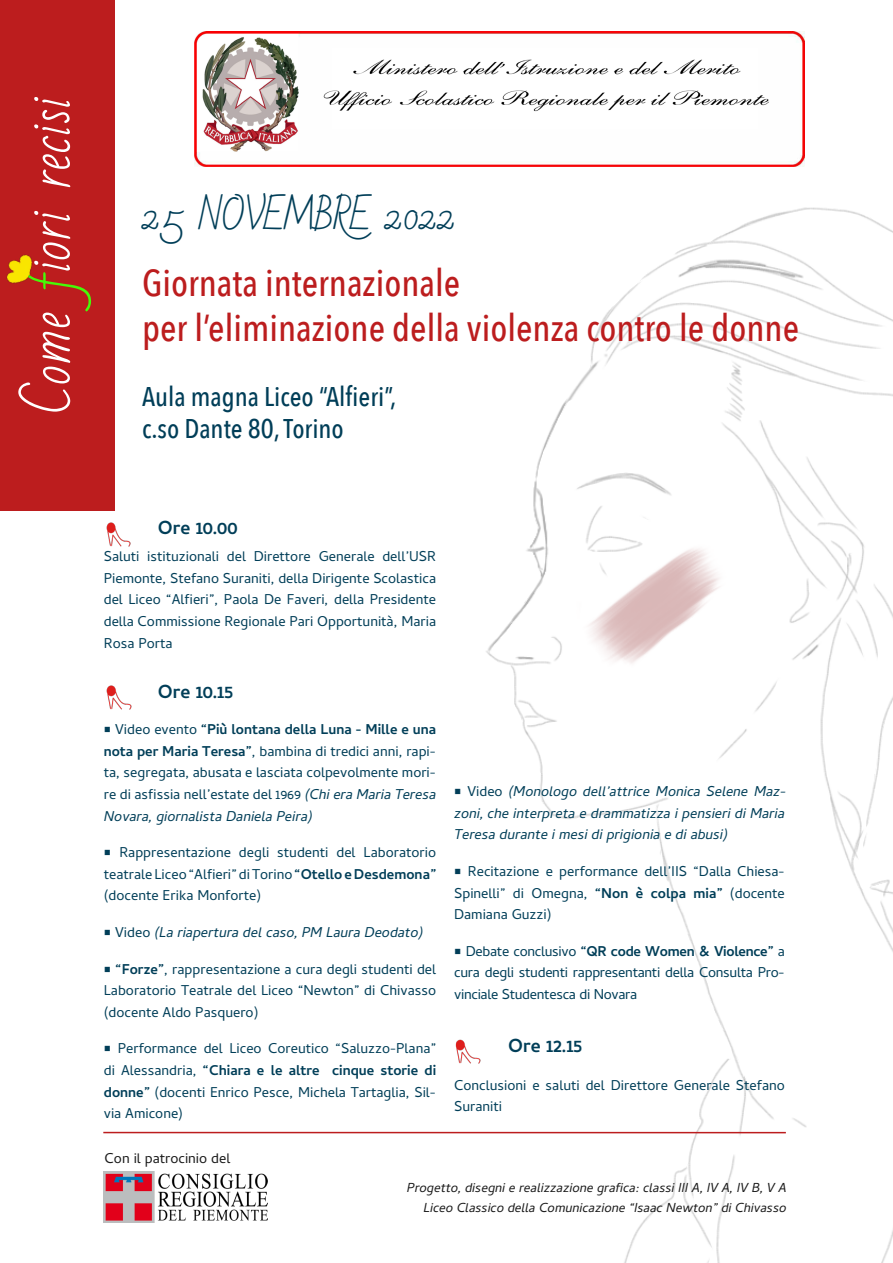
<style>
.page{position:relative;width:893px;height:1263px;background:#fff}
.page>*{position:absolute;margin:0;border:0;box-sizing:border-box;transform-origin:0 0}
.t1{font:52.5px "Bad Script";color:#fff}
.t2{font:500 37.5px "Avenir Next Condensed";color:#bc1d1e}
.t3{font:36px "Bad Script";color:#013e58}
.t4{font:500 27px "Avenir Next Condensed";color:#013e58}
.t5{font:700 24px "Cambay Devanagari";color:#013e58}
.t6{font:18px/21.6px "Cambay Devanagari";color:#013e58;text-align:justify}
.t7{font:italic 18px/21.6px "Cambay Devanagari";color:#013e58;text-align:justify}
.t8{font:18px "Cambay Devanagari";color:#1a1a1a}
.t9{font:italic 16.5px/19.8px "Cambay Devanagari";color:#1a1a1a;text-align:right}
.s1{color:#46f908}
.s2{font-family:"Minion Pro"}
.s3{font-weight:700}
.s4{font-style:italic}
.s5{font-family:"Minion Pro";font-style:normal}
.s6{font-style:normal}
</style>
<div class="page">
<img style="left:362px;top:31px;width:531px;height:1232px">
<div style="left:0;top:0;width:115px;height:510px;background:#bc1d1e"></div>
<img style="left:6px;top:254px;width:27px;height:30px">
<img style="left:107px;top:685px;width:25px;height:25px">
<img style="left:106px;top:522px;width:25px;height:25px">
<img style="left:455px;top:1033px;width:26px;height:32px">
<img style="left:104px;top:1172px;width:163px;height:50px">
<hr style="left:103px;top:1132px;width:683px;height:1px;background:#bc1d1e">
<img style="left:194px;top:31px;width:610px;height:136px">
<p class="t1" style="left:21px;top:413px;width:318px;rotate:-90deg">Come <span class="s1">f</span>iori recisi</p>
<p class="t3" style="left:142px;top:196px;width:315px">25 NOVEMBRE 2022</p>
<p class="t2" style="left:142px;top:260px;width:320px">Giornata internazionale</p>
<p class="t2" style="left:142px;top:305px;width:658px">per l’eliminazione della violenza contro le donne</p>
<p class="t4" style="left:142px;top:380px;width:256px">Aula magna Liceo “Alfieri”,</p>
<p class="t4" style="left:142px;top:412px;width:203px">c.so Dante 80, Torino</p>
<p class="t5" style="left:158px;top:511px;width:81px">Ore 10.00</p>
<p class="t6" style="left:104px;top:548px;width:334px">Saluti istituzionali del Direttore Generale dell’USR Piemonte, Stefano Suraniti, della Dirigente Scolastica del Liceo “Alfieri”, Paola De Faveri, della Presidente della Commissione Regionale Pari Opportunità, Maria Rosa Porta</p>
<p class="t5" style="left:158px;top:675px;width:77px">Ore 10.15</p>
<p class="t6" style="left:104px;top:721px;width:334px"><span class="s2">■</span> Video evento <span class="s3">“Più lontana della Luna - Mille e una nota per Maria Teresa”</span>, bambina di tredici anni, rapi&shy;ta, segregata, abusata e lasciata colpevolmente mori&shy;re di asfissia nell’estate del 1969 <span class="s4">(Chi era Maria Teresa Novara, giornalista Daniela Peira)</span></p>
<p class="t6" style="left:104px;top:844px;width:334px"><span class="s2">■</span> Rappresentazione degli studenti del Laboratorio teatrale Liceo “Alfieri” di Torino <span class="s3">“Otello e Desdemona” </span>(docente Erika Monforte)</p>
<p class="t7" style="left:104px;top:924px;width:321px"><span class="s5">■</span> <span class="s6">Video</span> (La riapertura del caso, PM Laura Deodato)</p>
<p class="t6" style="left:104px;top:960px;width:334px"><span class="s2">■</span> <span class="s3">“Forze”</span>, rappresentazione a cura degli studenti del Laboratorio Teatrale del Liceo “Newton” di Chivasso (docente Aldo Pasquero)</p>
<p class="t6" style="left:104px;top:1040px;width:334px"><span class="s2">■</span> Performance del Liceo Coreutico “Saluzzo-Plana” di Alessandria, <span class="s3">“Chiara e le altre cinque storie di donne”</span> (docenti Enrico Pesce, Michela Tartaglia, Sil&shy;via Amicone)</p>
<p class="t8" style="left:105px;top:1149px;width:127px">Con il patrocinio del</p>
<p class="t7" style="left:454px;top:783px;width:334px"><span class="s5">■</span> <span class="s6">Video</span> (Monologo dell’attrice Monica Selene Maz&shy;zoni, che interpreta e drammatizza i pensieri di Maria Teresa durante i mesi di prigionia e di abusi)</p>
<p class="t6" style="left:454px;top:863px;width:332px"><span class="s2">■</span> Recitazione e performance dell’IIS “Dalla Chiesa-Spinelli” di Omegna, <span class="s3">“Non è colpa mia”</span> (docente Damiana Guzzi)</p>
<p class="t6" style="left:454px;top:942px;width:332px"><span class="s2">■</span> Debate conclusivo <span class="s3">“QR code Women &amp; Violence”</span> a cura degli studenti rappresentanti della Consulta Pro&shy;vinciale Studentesca di Novara</p>
<p class="t5" style="left:508px;top:1029px;width:75px">Ore 12.15</p>
<p class="t6" style="left:454px;top:1077px;width:332px">Conclusioni e saluti del Direttore Generale Stefano<br>Suraniti</p>
<p class="t9" style="left:407px;top:1180px;width:381px">Progetto, disegni e realizzazione grafica: classi III A, IV A, IV B, V A<br>Liceo Classico della Comunicazione “Isaac Newton” di Chivasso</p>
</div>
